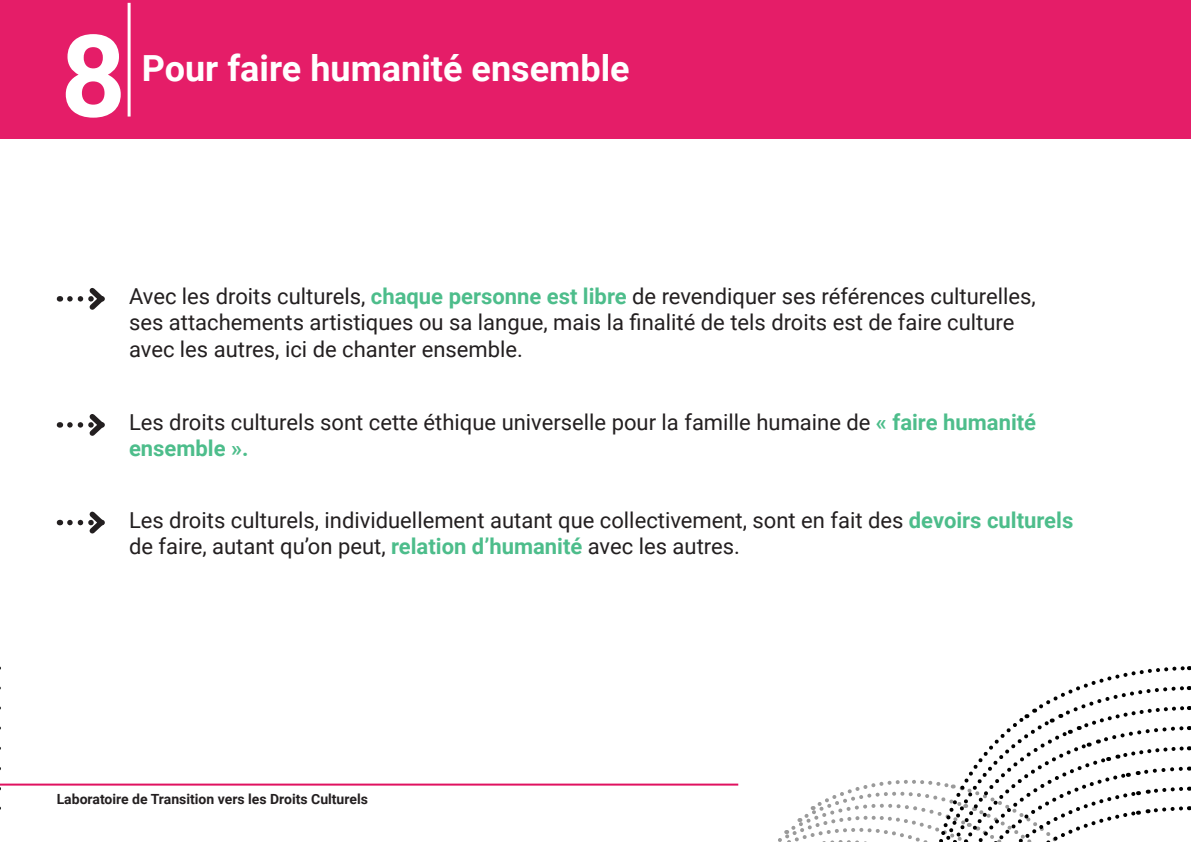
<style>
.page{position:relative;width:1191px;height:842px;background:#fff}
.page>*{position:absolute;margin:0;border:0;box-sizing:border-box;transform-origin:0 0}
.t1{font:700 114.3px "Roboto";color:#fff}
.t2{font:700 36px "Roboto";color:#fff}
.t3{font:22px/26.4px "Roboto";color:#231f20}
.t4{font:700 14px "Roboto";color:#231f20}
.s1{font-weight:700;color:#4dbd8b}
</style>
<div class="page">
<hr style="left:0;top:784px;width:738px;height:2px;background:#e0115f">
<svg style="left:721px;top:666px;width:469px;height:176px"></svg>
<div style="left:0;top:0;width:1191px;height:139px;background:#e51d68"></div>
<svg style="left:70px;top:288px;width:35px;height:22px"></svg>
<svg style="left:70px;top:414px;width:35px;height:22px"></svg>
<svg style="left:70px;top:511px;width:35px;height:23px"></svg>
<hr style="left:128px;top:3px;width:3px;height:114px;background:#fff">
<p class="t1" style="left:60px;top:-4px;width:67px">8</p>
<p class="t2" style="left:142px;top:43px;width:489px">Pour faire humanité ensemble</p>
<p class="t3" style="left:129px;top:282px;width:908px">Avec les droits culturels, <span class="s1">chaque personne est libre</span> de revendiquer ses références culturelles, ses attachements artistiques ou sa langue, mais la finalité de tels droits est de faire culture avec les autres, ici de chanter ensemble.</p>
<p class="t3" style="left:129px;top:408px;width:908px">Les droits culturels sont cette éthique universelle pour la famille humaine de <span class="s1">« faire humanité ensemble ».</span></p>
<p class="t3" style="left:129px;top:506px;width:946px">Les droits culturels, individuellement autant que collectivement, sont en fait des <span class="s1">devoirs culturels </span>de faire, autant qu’on peut, <span class="s1">relation d’humanité</span> avec les autres.</p>
<p class="t4" style="left:57px;top:789px;width:313px">Laboratoire de Transition vers les Droits Culturels</p>
</div>
